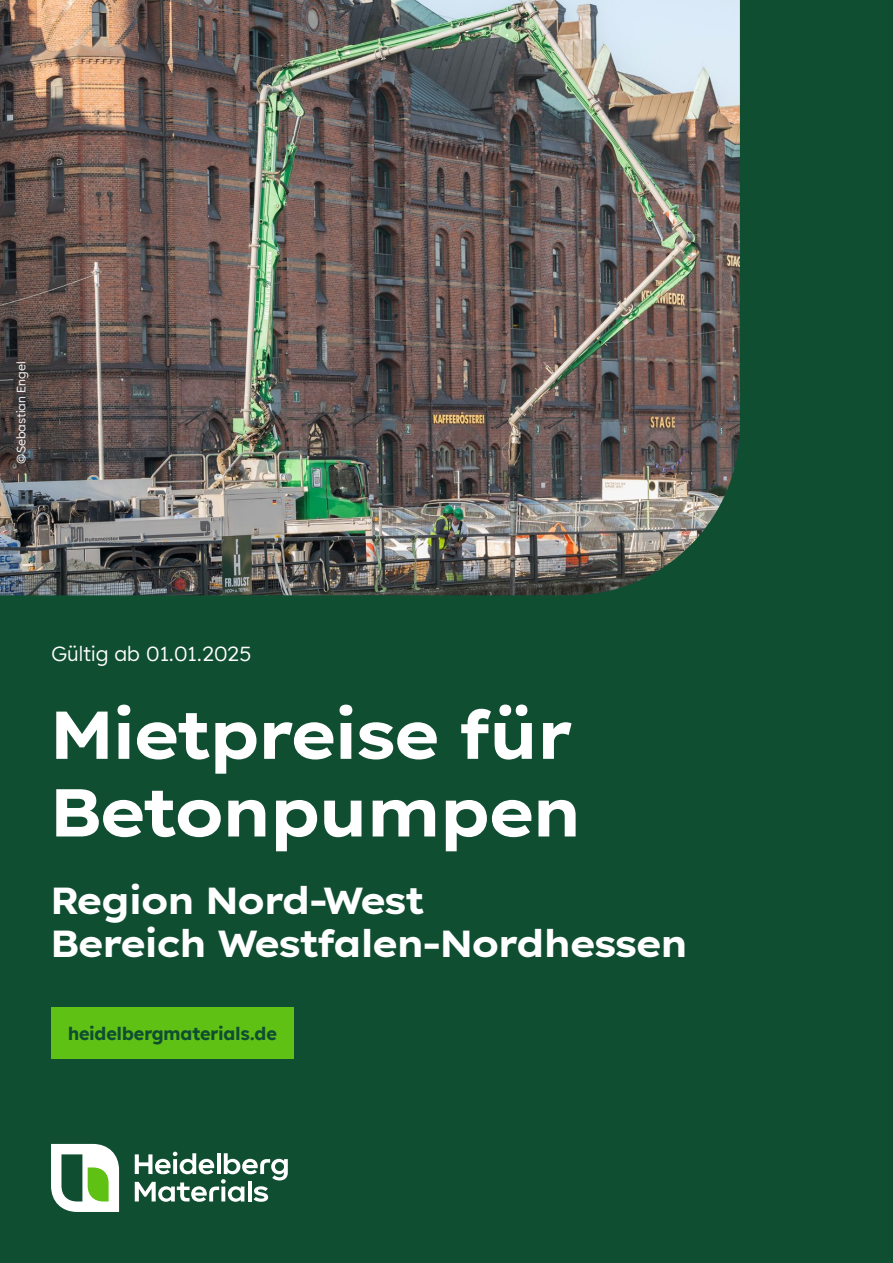
<style>
.page{position:relative;width:893px;height:1263px;background:#104e32}
.page>*{position:absolute;margin:0;border:0;box-sizing:border-box;transform-origin:0 0}
.L2_Headline_Deep_Green{font:700 67.5px/77.7px "Lexend Exa HM";color:#fff}
.L3_Subline_Deep_Green{font:700 37.5px "Lexend Exa HM";color:#fff}
.L1_Topline_Deep_Green{font:20.25px "Lexend HM";color:#fff}
.L15_CTA{font:700 18px "Lexend HM";color:#104e32}
.L6_Marginalia{font:12px "Lexend HM";color:#fff}
</style>
<div class="page">
<div style="left:51px;top:1008px;width:243px;height:51px;background:#60c115"></div>
<img style="left:0;top:0;width:740px;height:595px">
<svg style="left:51px;top:1144px;width:68px;height:68px"></svg>
<svg style="left:135px;top:1152px;width:153px;height:50px"></svg>
<p class="L6_Marginalia" style="left:12px;top:464px;width:103px;rotate:-90deg">©Sebastian Engel</p>
<p class="L1_Topline_Deep_Green" style="left:51px;top:638px;width:202px">Gültig ab 01.01.2025</p>
<p class="L2_Headline_Deep_Green" style="left:51px;top:691px;width:531px">Mietpreise für<br>Betonpumpen</p>
<p class="L3_Subline_Deep_Green" style="left:51px;top:871px;width:374px">Region Nord-West</p>
<p class="L3_Subline_Deep_Green" style="left:51px;top:914px;width:638px">Bereich Westfalen-Nordhessen</p>
<p class="L15_CTA" style="left:68px;top:1018px;width:210px">heidelbergmaterials.de</p>
</div>
